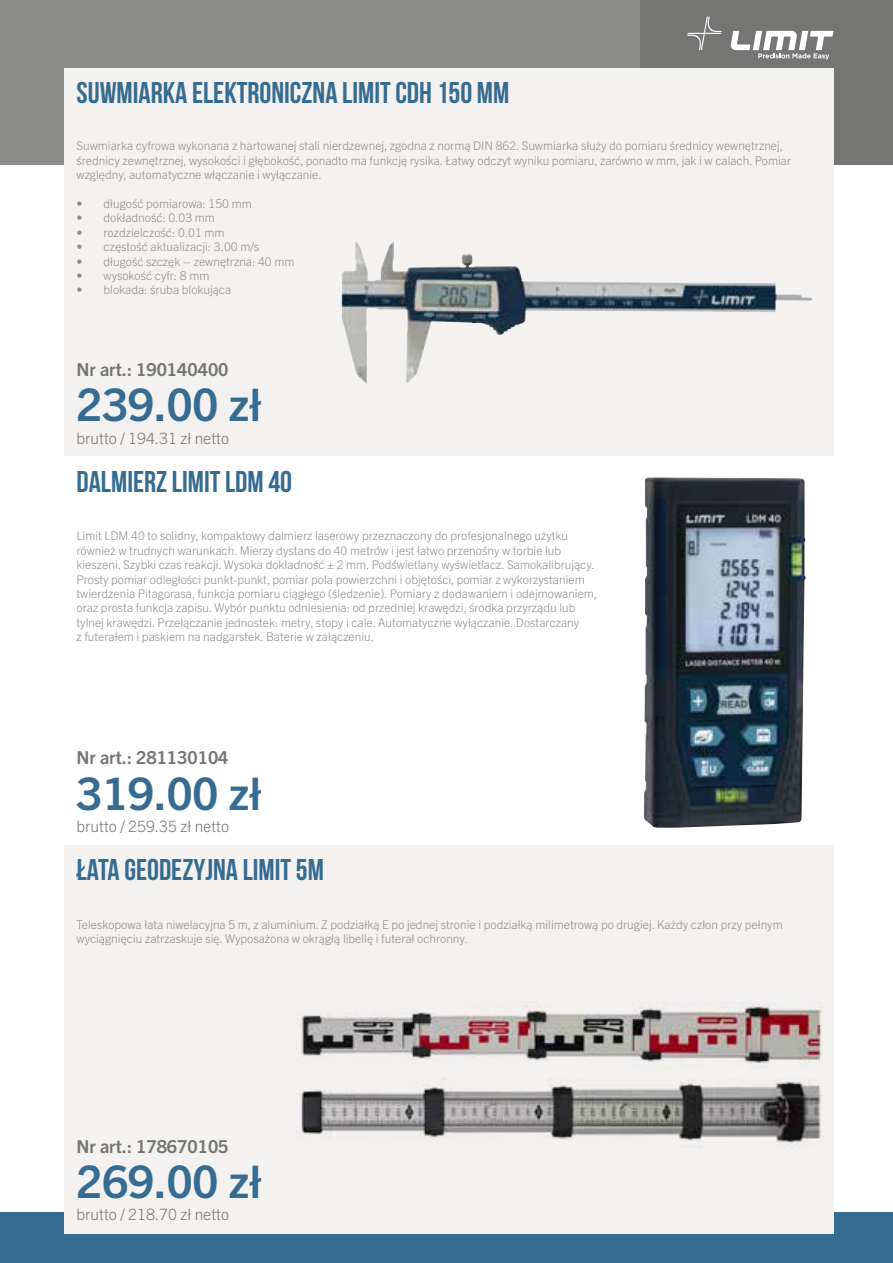
<style>
.page{position:relative;width:893px;height:1263px;background:#fff}
.page>*{position:absolute;margin:0;border:0;box-sizing:border-box;transform-origin:0 0}
.t1{font:700 45px "Trade Gothic Next LT Pro";color:#366c91}
.t2{font:700 30px "Bebas Neue";color:#366c91}
.t3{font:700 17.85px "Trade Gothic Next LT Pro";color:#757574}
.t4{font:300 15.6px "Trade Gothic Next LT Pro";color:#757574}
.t5{font:300 12px/14.4px "Trade Gothic Next LT Pro";color:#8d8d8b}
</style>
<div class="page">
<div style="left:0;top:1212px;width:893px;height:51px;background:#366c91"></div>
<div style="left:0;top:0;width:640px;height:164px;background:#8d8d8b"></div>
<div style="left:640px;top:0;width:253px;height:164px;background:#757574"></div>
<div style="left:64px;top:68px;width:769px;height:388px;background:#f4f2f1"></div>
<div style="left:64px;top:845px;width:769px;height:388px;background:#f4f2f1"></div>
<img style="left:342px;top:241px;width:470px;height:143px">
<img style="left:644px;top:477px;width:162px;height:351px">
<img style="left:301px;top:1001px;width:522px;height:68px">
<img style="left:299px;top:1078px;width:524px;height:65px">
<svg style="left:687px;top:17px;width:34px;height:33px"></svg>
<svg style="left:730px;top:31px;width:103px;height:29px"></svg>
<h2 class="t2" style="left:77px;top:76px;width:434px">SUWMIARKA ELEKTRONICZNA LIMIT CDH 150 MM</h2>
<p class="t5" style="left:77px;top:138px;width:716px">Suwmiarka cyfrowa wykonana z hartowanej stali nierdzewnej, zgodna z normą DIN 862. Suwmiarka służy do pomiaru średnicy wewnętrznej, średnicy zewnętrznej, wysokości i głębokość, ponadto ma funkcję rysika. Łatwy odczyt wyniku pomiaru, zarówno w mm, jak i w calach. Pomiar względny, automatyczne włączanie i wyłączanie.</p>
<p class="t5" style="left:77px;top:196px;width:177px">• długość pomiarowa: 150 mm</p>
<p class="t5" style="left:77px;top:210px;width:140px">• dokładność: 0.03 mm</p>
<p class="t5" style="left:77px;top:225px;width:149px">• rozdzielczość: 0.01 mm</p>
<p class="t5" style="left:77px;top:239px;width:184px">• częstość aktualizacji: 3.00 m/s</p>
<p class="t5" style="left:77px;top:253px;width:219px">• długość szczęk – zewnętrzna: 40 mm</p>
<p class="t5" style="left:77px;top:268px;width:134px">• wysokość cyfr: 8 mm</p>
<p class="t5" style="left:77px;top:282px;width:156px">• blokada: śruba blokująca</p>
<h3 class="t3" style="left:77px;top:357px;width:153px">Nr art.: 190140400</h3>
<h1 class="t1" style="left:77px;top:373px;width:187px">239.00 zł</h1>
<h3 class="t4" style="left:77px;top:427px;width:154px">brutto / 194.31 zł netto</h3>
<h2 class="t2" style="left:77px;top:465px;width:217px">DALMIERZ LIMIT LDM 40</h2>
<p class="t5" style="left:77px;top:528px;width:522px">Limit LDM 40 to solidny, kompaktowy dalmierz laserowy przeznaczony do profesjonalnego użytku również w trudnych warunkach. Mierzy dystans do 40 metrów i jest łatwo przenośny w torbie lub kieszeni. Szybki czas reakcji. Wysoka dokładność ± 2 mm. Podświetlany wyświetlacz. Samokalibrujący.<br>Prosty pomiar odległości punkt-punkt, pomiar pola powierzchni i objętości, pomiar z wykorzystaniem twierdzenia Pitagorasa, funkcja pomiaru ciągłego (śledzenie). Pomiary z dodawaniem i odejmowaniem, oraz prosta funkcja zapisu. Wybór punktu odniesienia: od przedniej krawędzi, środka przyrządu lub tylnej krawędzi. Przełączanie jednostek: metry, stopy i cale. Automatyczne wyłączanie. Dostarczany<br>z futerałem i paskiem na nadgarstek. Baterie w załączeniu.</p>
<h3 class="t3" style="left:77px;top:745px;width:153px">Nr art.: 281130104</h3>
<h1 class="t1" style="left:77px;top:762px;width:187px">319.00 zł</h1>
<h3 class="t4" style="left:77px;top:815px;width:154px">brutto / 259.35 zł netto</h3>
<h2 class="t2" style="left:77px;top:853px;width:249px">ŁATA GEODEZYJNA LIMIT 5M</h2>
<p class="t5" style="left:77px;top:916px;width:708px">Teleskopowa łata niwelacyjna 5 m, z aluminium. Z podziałką E po jednej stronie i podziałką milimetrową po drugiej. Każdy człon przy pełnym wyciągnięciu zatrzaskuje się. Wyposażona w okrągłą libellę i futerał ochronny.</p>
<h3 class="t3" style="left:77px;top:1134px;width:153px">Nr art.: 178670105</h3>
<h1 class="t1" style="left:77px;top:1150px;width:187px">269.00 zł</h1>
<h3 class="t4" style="left:77px;top:1203px;width:154px">brutto / 218.70 zł netto</h3>
</div>
